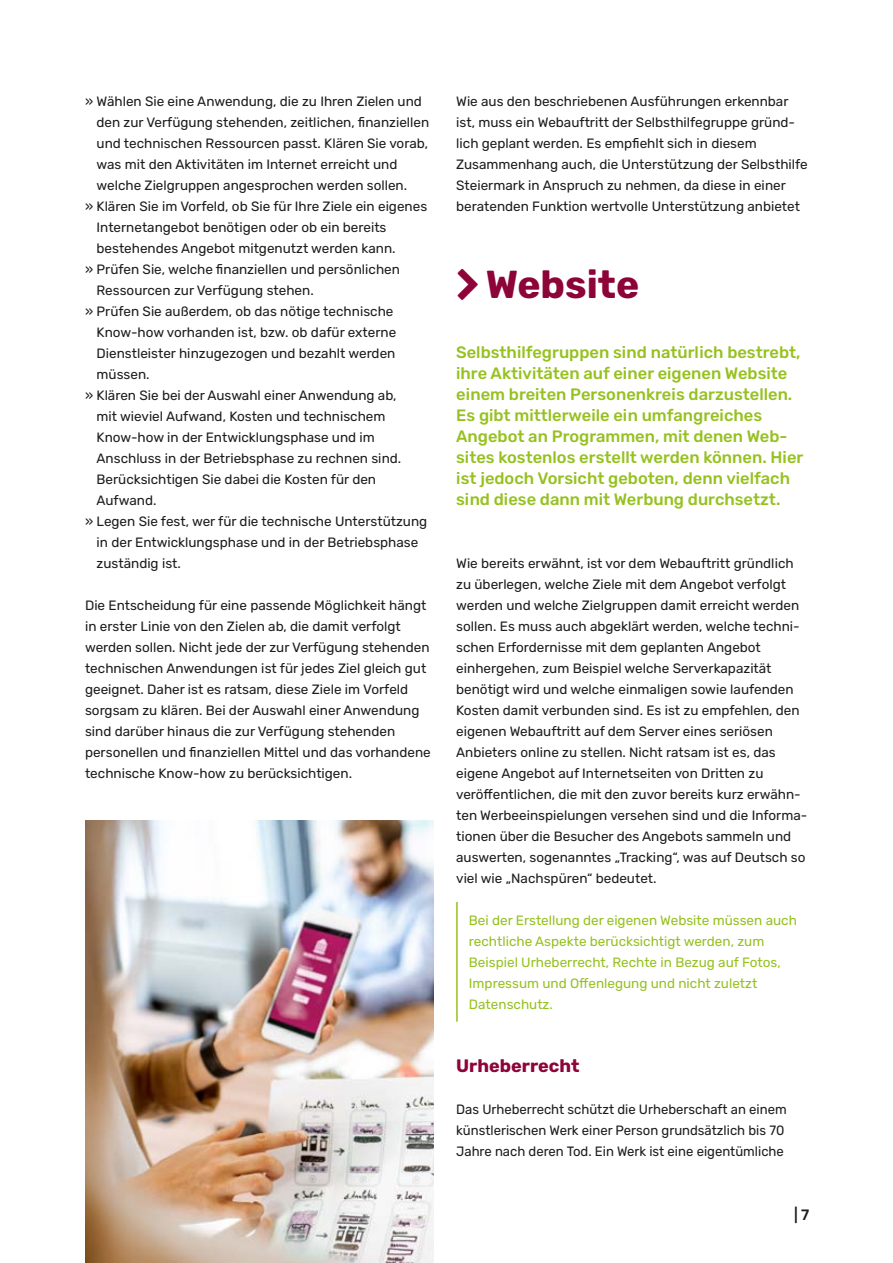
<style>
.page{position:relative;width:893px;height:1263px;background:#fff}
.page>*{position:absolute;margin:0;border:0;box-sizing:border-box;transform-origin:0 0}
.t1{font:700 39px "Rubik";color:#8d0439}
.t2{font:700 18px "Rubik";color:#8d0439}
.t3{font:500 16.5px/21px "Rubik";color:#96c11f}
.t4{font:500 15px "Rubik";color:#1d1d1b}
.t5{font:13.5px/21px "Rubik";color:#1d1d1b}
.t6{font:13.5px/21px "Rubik";color:#96c11f}
</style>
<div class="page">
<img style="left:85px;top:820px;width:349px;height:443px">
<hr style="left:0;top:296px;width:1px;height:187px;background:#1d1d1b">
<hr style="left:456px;top:902px;width:2px;height:120px;background:#96c11f">
<p class="t5" style="left:85px;top:91px;width:338px">» Wählen Sie eine Anwendung, die zu Ihren Zielen und</p>
<p class="t5" style="left:97px;top:112px;width:334px">den zur Verfügung stehenden, zeitlichen, finanziellen</p>
<p class="t5" style="left:97px;top:133px;width:333px">und technischen Ressourcen passt. Klären Sie vorab,</p>
<p class="t5" style="left:97px;top:154px;width:302px">was mit den Aktivitäten im Internet erreicht und</p>
<p class="t5" style="left:97px;top:175px;width:312px">welche Zielgruppen angesprochen werden sollen.</p>
<p class="t5" style="left:85px;top:196px;width:344px">» Klären Sie im Vorfeld, ob Sie für Ihre Ziele ein eigenes</p>
<p class="t5" style="left:97px;top:217px;width:291px">Internetangebot benötigen oder ob ein bereits</p>
<p class="t5" style="left:97px;top:238px;width:301px">bestehendes Angebot mitgenutzt werden kann.</p>
<p class="t5" style="left:85px;top:259px;width:316px">» Prüfen Sie, welche finanziellen und persönlichen</p>
<p class="t5" style="left:97px;top:280px;width:219px">Ressourcen zur Verfügung stehen.</p>
<p class="t5" style="left:85px;top:301px;width:310px">» Prüfen Sie außerdem, ob das nötige technische</p>
<p class="t5" style="left:97px;top:322px;width:301px">Know-how vorhanden ist, bzw. ob dafür externe</p>
<p class="t5" style="left:97px;top:343px;width:300px">Dienstleister hinzugezogen und bezahlt werden</p>
<p class="t5" style="left:97px;top:364px;width:55px">müssen.</p>
<p class="t5" style="left:85px;top:385px;width:313px">» Klären Sie bei der Auswahl einer Anwendung ab,</p>
<p class="t5" style="left:97px;top:406px;width:290px">mit wieviel Aufwand, Kosten und technischem</p>
<p class="t5" style="left:97px;top:427px;width:280px">Know-how in der Entwicklungsphase und im</p>
<p class="t5" style="left:97px;top:448px;width:306px">Anschluss in der Betriebsphase zu rechnen sind.</p>
<p class="t5" style="left:97px;top:469px;width:281px">Berücksichtigen Sie dabei die Kosten für den</p>
<p class="t5" style="left:97px;top:490px;width:61px">Aufwand.</p>
<p class="t5" style="left:85px;top:511px;width:344px">» Legen Sie fest, wer für die technische Unterstützung</p>
<p class="t5" style="left:97px;top:532px;width:323px">in der Entwicklungsphase und in der Betriebsphase</p>
<p class="t5" style="left:97px;top:553px;width:86px">zuständig ist.</p>
<p class="t5" style="left:85px;top:595px;width:347px">Die Entscheidung für eine passende Möglichkeit hängt in erster Linie von den Zielen ab, die damit verfolgt werden sollen. Nicht jede der zur Verfügung stehenden technischen Anwendungen ist für jedes Ziel gleich gut geeignet. Daher ist es ratsam, diese Ziele im Vorfeld sorgsam zu klären. Bei der Auswahl einer Anwendung sind darüber hinaus die zur Verfügung stehenden personellen und finanziellen Mittel und das vorhandene technische Know-how zu berücksichtigen.</p>
<p class="t5" style="left:456px;top:91px;width:353px">Wie aus den beschriebenen Ausführungen erkennbar ist, muss ein Webauftritt der Selbsthilfegruppe gründ&shy;lich geplant werden. Es empfiehlt sich in diesem Zusammenhang auch, die Unterstützung der Selbsthilfe Steiermark in Anspruch zu nehmen, da diese in einer beratenden Funktion wertvolle Unterstützung anbietet</p>
<h1 class="t1" style="left:486px;top:263px;width:155px">Website</h1>
<p class="t3" style="left:456px;top:342px;width:349px">Selbsthilfegruppen sind natürlich bestrebt, ihre Aktivitäten auf einer eigenen Website einem breiten Personenkreis darzustellen.<br>Es gibt mittlerweile ein umfangreiches Angebot an Programmen, mit denen Web&shy;sites kostenlos erstellt werden können. Hier ist jedoch Vorsicht geboten, denn vielfach sind diese dann mit Werbung durchsetzt.</p>
<p class="t5" style="left:456px;top:553px;width:353px">Wie bereits erwähnt, ist vor dem Webauftritt gründlich zu überlegen, welche Ziele mit dem Angebot verfolgt werden und welche Zielgruppen damit erreicht werden sollen. Es muss auch abgeklärt werden, welche techni&shy;schen Erfordernisse mit dem geplanten Angebot einhergehen, zum Beispiel welche Serverkapazität benötigt wird und welche einmaligen sowie laufenden Kosten damit verbunden sind. Es ist zu empfehlen, den eigenen Webauftritt auf dem Server eines seriösen Anbieters online zu stellen. Nicht ratsam ist es, das eigene Angebot auf Internetseiten von Dritten zu veröffentlichen, die mit den zuvor bereits kurz erwähn&shy;ten Werbeeinspielungen versehen sind und die Informa&shy;tionen über die Besucher des Angebots sammeln und auswerten, sogenanntes „Tracking“, was auf Deutsch so viel wie „Nachspüren“ bedeutet.</p>
<p class="t6" style="left:469px;top:910px;width:329px">Bei der Erstellung der eigenen Website müssen auch rechtliche Aspekte berücksichtigt werden, zum Beispiel Urheberrecht, Rechte in Bezug auf Fotos, Impressum und Offenlegung und nicht zuletzt Datenschutz.</p>
<h2 class="t2" style="left:456px;top:1056px;width:125px">Urheberrecht</h2>
<p class="t5" style="left:456px;top:1099px;width:332px">Das Urheberrecht schützt die Urheberschaft an einem künstlerischen Werk einer Person grundsätzlich bis 70<br>Jahre nach deren Tod. Ein Werk ist eine eigentümliche</p>
<p class="t4" style="left:794px;top:1207px;width:17px">| 7</p>
</div>
